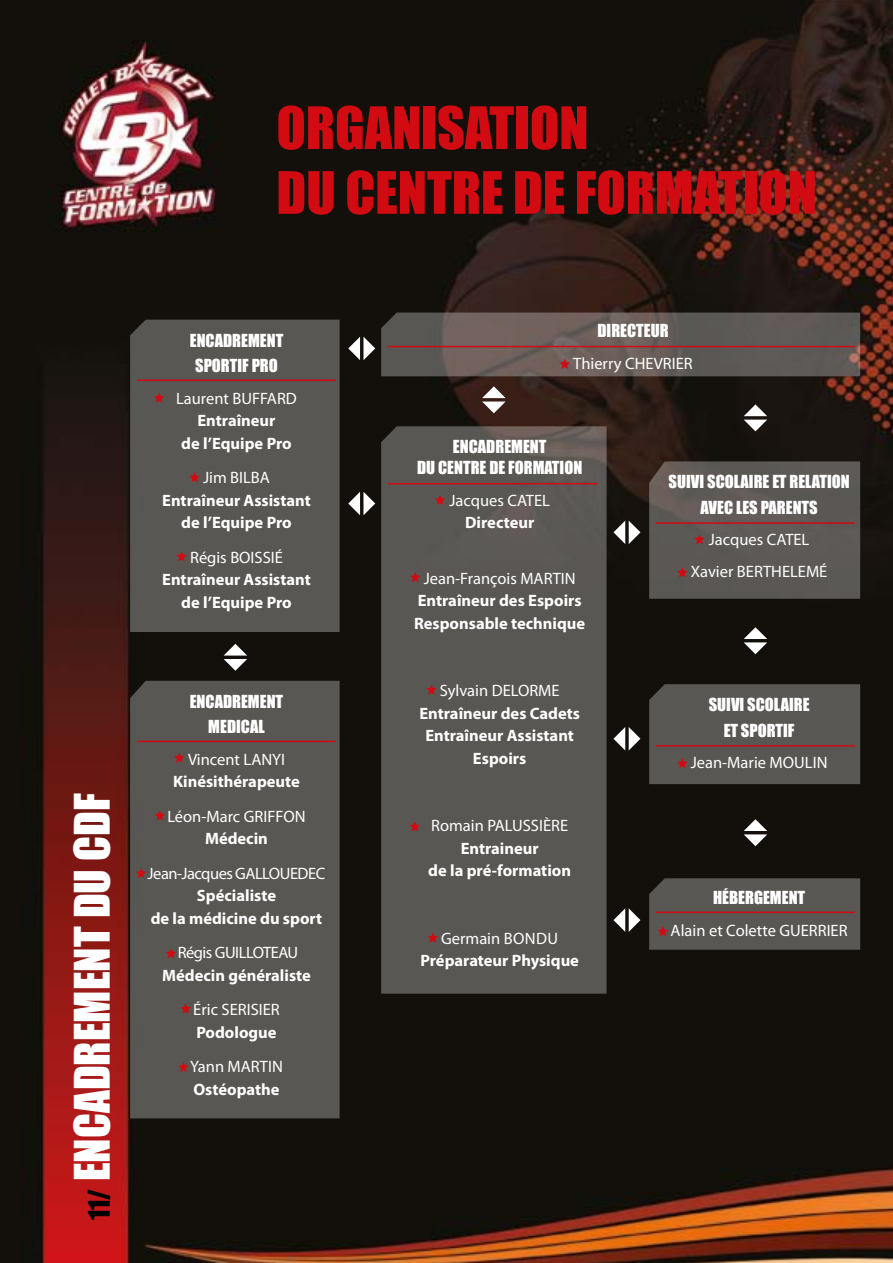
<style>
.page{position:relative;width:893px;height:1263px;background:#fff}
.page>*{position:absolute;margin:0;border:0;box-sizing:border-box;transform-origin:0 0}
.t1{font:54px/64.8px "Impact";color:#d20a11}
.t2{font:45px "Impact";color:#fff}
.t3{font:700 16.5px/22.5px "Myriad Pro";color:#fff;text-align:center}
.t4{font:16.5px/31.5px "Myriad Pro";color:#fff;text-align:center}
.t5{font:16.5px/25.5px "Impact";color:#fff;text-align:center}
.t6{font:16.5px "Myriad Pro";letter-spacing:-.03em;color:#fff}
.s1{font-size:27px;color:#000}
</style>
<div class="page">
<img style="left:0;top:0;width:893px;height:1263px">
<div style="left:381px;top:426px;width:226px;height:568px;background:#595753"></div>
<div style="left:130px;top:320px;width:210px;height:312px;background:#595753"></div>
<svg style="left:381px;top:313px;width:479px;height:63px;background:#655b57"></svg>
<div style="left:649px;top:878px;width:211px;height:72px;background:#595753"></div>
<hr style="left:387px;top:346px;width:468px;height:1px;background:#d20a11">
<div style="left:649px;top:684px;width:211px;height:100px;background:#595753"></div>
<hr style="left:656px;top:745px;width:199px;height:2px;background:#d20a11">
<hr style="left:656px;top:911px;width:199px;height:2px;background:#d20a11">
<hr style="left:388px;top:483px;width:209px;height:1px;background:#d20a11">
<hr style="left:137px;top:379px;width:199px;height:2px;background:#d20a11">
<div style="left:130px;top:681px;width:210px;height:437px;background:#595753"></div>
<hr style="left:137px;top:741px;width:199px;height:1px;background:#d20a11">
<svg style="left:435px;top:495px;width:10px;height:10px"></svg>
<svg style="left:154px;top:392px;width:10px;height:11px"></svg>
<svg style="left:174px;top:752px;width:10px;height:11px"></svg>
<svg style="left:410px;top:572px;width:10px;height:10px"></svg>
<svg style="left:190px;top:472px;width:10px;height:10px"></svg>
<svg style="left:155px;top:810px;width:10px;height:10px"></svg>
<svg style="left:426px;top:684px;width:10px;height:11px"></svg>
<svg style="left:176px;top:551px;width:11px;height:10px"></svg>
<svg style="left:136px;top:868px;width:10px;height:10px"></svg>
<svg style="left:166px;top:948px;width:10px;height:10px"></svg>
<svg style="left:181px;top:1003px;width:10px;height:10px"></svg>
<svg style="left:428px;top:932px;width:10px;height:11px"></svg>
<svg style="left:613px;top:521px;width:27px;height:23px"></svg>
<svg style="left:613px;top:727px;width:27px;height:23px"></svg>
<svg style="left:613px;top:908px;width:27px;height:24px"></svg>
<svg style="left:744px;top:819px;width:23px;height:27px"></svg>
<svg style="left:224px;top:644px;width:23px;height:27px"></svg>
<svg style="left:744px;top:627px;width:23px;height:27px"></svg>
<svg style="left:482px;top:386px;width:24px;height:27px"></svg>
<svg style="left:744px;top:404px;width:23px;height:27px"></svg>
<svg style="left:348px;top:337px;width:27px;height:23px"></svg>
<svg style="left:348px;top:492px;width:27px;height:23px"></svg>
<svg style="left:410px;top:821px;width:10px;height:10px"></svg>
<svg style="left:178px;top:1062px;width:11px;height:10px"></svg>
<svg style="left:649px;top:461px;width:211px;height:138px;background:#5d5754"></svg>
<h1 class="t1" style="left:276px;top:94px;width:538px">ORGANISATION<br>DU CENTRE DE FORMATION</h1>
<h2 class="t2" style="left:57px;top:1220px;width:427px;rotate:-90deg"><span class="s1">11/</span> ENCADREMENT DU CDF</h2>
<p class="t5" style="left:190px;top:327px;width:90px">ENCADREMENT<br>SPORTIF PRO</p>
<p class="t4" style="left:176px;top:382px;width:122px">Laurent BUFFARD</p>
<p class="t3" style="left:181px;top:409px;width:112px">Entraîneur<br>de l’Equipe Pro</p>
<p class="t4" style="left:203px;top:461px;width:68px">Jim BILBA</p>
<p class="t3" style="left:162px;top:488px;width:150px">Entraîneur Assistant de l’Equipe Pro</p>
<p class="t4" style="left:190px;top:541px;width:94px">Régis BOISSIÉ</p>
<p class="t3" style="left:162px;top:568px;width:150px">Entraîneur Assistant de l’Equipe Pro</p>
<p class="t5" style="left:190px;top:688px;width:86px">ENCADREMENT<br>MEDICAL</p>
<p class="t4" style="left:188px;top:743px;width:96px">Vincent LANYI</p>
<p class="t3" style="left:173px;top:770px;width:128px">Kinésithérapeute</p>
<p class="t4" style="left:167px;top:800px;width:140px">Léon-Marc GRIFFON</p>
<p class="t3" style="left:205px;top:827px;width:64px">Médecin</p>
<p class="t6" style="left:148px;top:863px;width:179px">Jean-Jacques GALLOUEDEC</p>
<p class="t3" style="left:151px;top:884px;width:173px">Spécialiste<br>de la médicine du sport</p>
<p class="t6" style="left:178px;top:942px;width:120px">Régis GUI LLOTEAU</p>
<p class="t3" style="left:162px;top:963px;width:150px">Médecin généraliste</p>
<p class="t4" style="left:193px;top:994px;width:88px">Éric SERISIER</p>
<p class="t3" style="left:196px;top:1020px;width:82px">Podologue</p>
<p class="t4" style="left:190px;top:1051px;width:94px">Yann MARTI N</p>
<p class="t3" style="left:193px;top:1077px;width:88px">Ostéopathe</p>
<p class="t5" style="left:597px;top:318px;width:9px">DIRE</p>
<p class="t5" style="left:627px;top:318px;width:40px">CTEUR</p>
<p class="t4" style="left:573px;top:347px;width:121px">Thierry CHEVRIER</p>
<p class="t5" style="left:417px;top:436px;width:165px;line-height:21px">ENCADREMENT<br>DU CENTRE DE FORMATION</p>
<p class="t4" style="left:449px;top:484px;width:102px">Jacques CATEL</p>
<p class="t3" style="left:465px;top:511px;width:71px">Directeur</p>
<p class="t4" style="left:424px;top:562px;width:154px">Jean-François MARTI N</p>
<p class="t3" style="left:414px;top:589px;width:173px;text-align:left">Entraîneur des Espoirs<br>Responsable technique</p>
<p class="t4" style="left:440px;top:675px;width:120px">Sylvain DELORME</p>
<p class="t3" style="left:419px;top:701px;width:162px">Entraîneur des Cadets<br>Entraîneur Assistant<br>Espoirs</p>
<p class="t4" style="left:431px;top:810px;width:137px">Romain PALUSSIÈRE</p>
<p class="t3" style="left:428px;top:836px;width:144px">Entraineur<br>de la pré-formation</p>
<p class="t4" style="left:441px;top:922px;width:85px">Germain Bond</p>
<p class="t4" style="left:547px;top:922px;width:12px">u</p>
<p class="t3" style="left:420px;top:949px;width:160px">Préparateur Physique</p>
<p class="t5" style="left:668px;top:469px;width:81px">SUIVI SCOLAIRE</p>
<p class="t5" style="left:700px;top:469px;width:151px;text-align:left;text-indent:72px">ET RELATIO N<br>AVEC LES PARENTS</p>
<p class="t4" style="left:691px;top:524px;width:138px">Jacques CATEL<br>Xavier BERTHELEMÉ</p>
<p class="t5" style="left:724px;top:691px;width:72px;text-align:left;text-indent:-15px">SUIVI SCOLAIRE<br>ET SPORTIF</p>
<p class="t4" style="left:691px;top:746px;width:138px">Jean-Marie MOULIN</p>
<p class="t5" style="left:713px;top:884px;width:35px">HÉBERGEME</p>
<p class="t5" style="left:789px;top:884px;width:18px">NT</p>
<p class="t4" style="left:671px;top:914px;width:178px">Alain et Colette GUERRIER</p>
</div>
